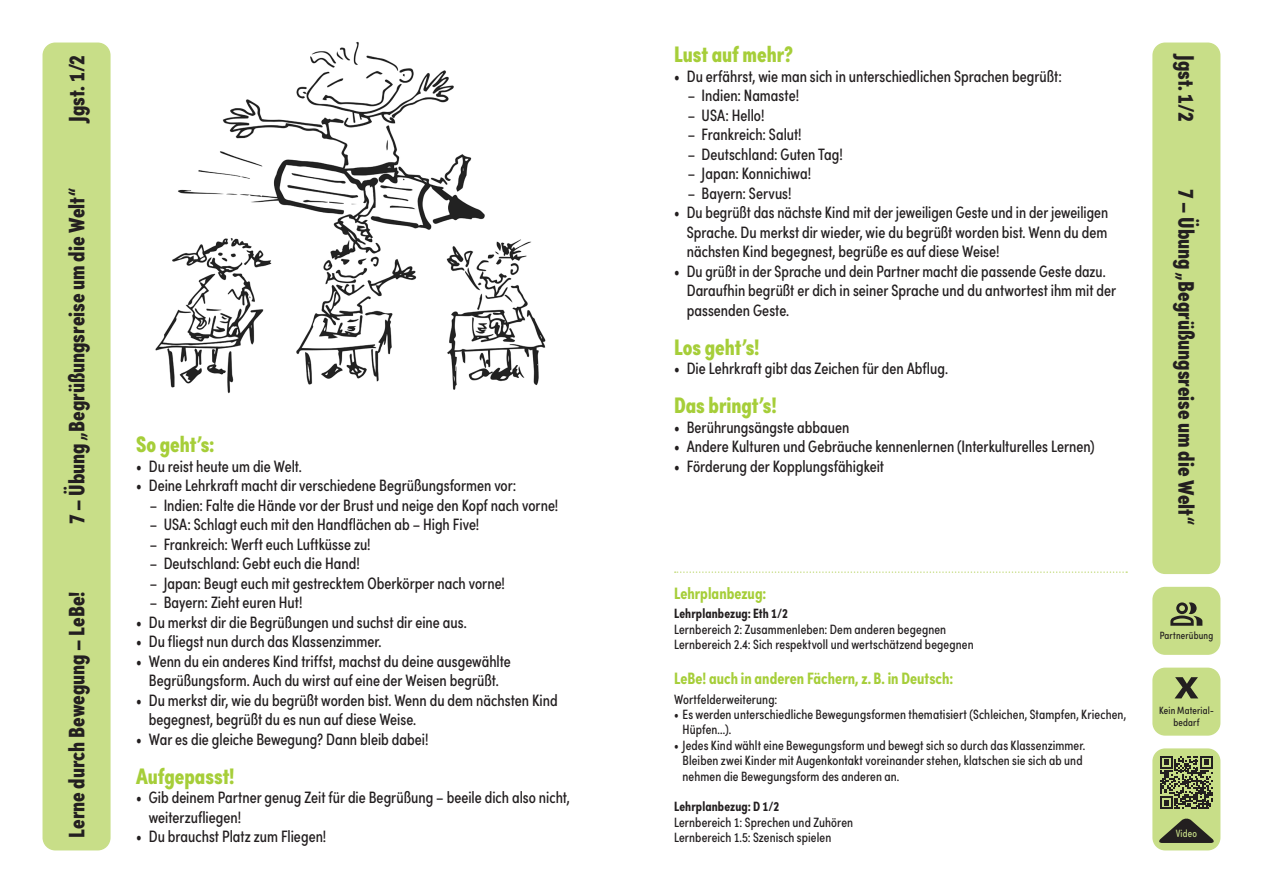
<style>
.page{position:relative;width:1263px;height:893px;background:#fff}
.page>*{position:absolute;margin:0;border:0;box-sizing:border-box;transform-origin:0 0}
.t1{font:900 22.5px "Sofia Pro Condensed";color:#231f20}
.t2{font:900 22.5px "Sofia Pro Condensed";color:#a6ce39}
.t3{font:16.5px/19.5px "Sofia Pro Condensed";color:#231f20}
.t4{font:700 16.5px "Sofia Pro Condensed";color:#a6ce39}
.t5{font:13.5px/15.5px "Sofia Pro Condensed";letter-spacing:.01em;color:#231f20}
.t6{font:700 13.5px "Sofia Pro Condensed";letter-spacing:.01em;color:#231f20}
.t7{font:10.5px/12px "Sofia Pro Condensed";letter-spacing:.015em;color:#231f20;text-align:center}
.t8{font:10.5px "Sofia Pro Condensed";letter-spacing:.02em;color:#c8de88}
</style>
<div class="page">
<svg style="left:675px;top:571px;width:452px;height:2px"></svg>
<img style="left:155px;top:41px;width:391px;height:353px">
<div style="left:1152px;top:748px;width:68px;height:102px;background:#c8de88;border-radius:13px"></div>
<div style="left:43px;top:43px;width:68px;height:807px;background:#c8de88;border-radius:13px"></div>
<div style="left:1152px;top:43px;width:68px;height:531px;background:#c8de88;border-radius:13px"></div>
<div style="left:1152px;top:668px;width:68px;height:68px;background:#c8de88;border-radius:13px"></div>
<div style="left:1152px;top:587px;width:68px;height:68px;background:#c8de88;border-radius:13px"></div>
<svg style="left:1159px;top:818px;width:55px;height:25px"></svg>
<svg style="left:1175px;top:677px;width:23px;height:21px"></svg>
<svg style="left:1170px;top:602px;width:32px;height:24px"></svg>
<svg style="left:1160px;top:756px;width:53px;height:53px"></svg>
<h1 class="t2" style="left:674px;top:37px;width:121px">Lust auf mehr?</h1>
<p class="t3" style="left:674px;top:65px;width:389px">• Du erfährst, wie man sich in unterschiedlichen Sprachen begrüßt:</p>
<p class="t3" style="left:688px;top:85px;width:113px">– Indien: Namaste!</p>
<p class="t3" style="left:688px;top:104px;width:78px">– USA: Hello!</p>
<p class="t3" style="left:688px;top:124px;width:115px">– Frankreich: Salut!</p>
<p class="t3" style="left:688px;top:143px;width:157px">– Deutschland: Guten Tag!</p>
<p class="t3" style="left:688px;top:163px;width:125px">– Japan: Konnichiwa!</p>
<p class="t3" style="left:688px;top:182px;width:105px">– Bayern: Servus!</p>
<p class="t3" style="left:687px;top:202px;width:423px;text-align:justify;text-indent:-13px">• Du begrüßt das nächste Kind mit der jeweiligen Geste und in der jeweiligen Sprache. Du merkst dir wieder, wie du begrüßt worden bist. Wenn du dem nächsten Kind begegnest, begrüße es auf diese Weise!</p>
<p class="t3" style="left:687px;top:260px;width:431px;text-indent:-13px">• Du grüßt in der Sprache und dein Partner macht die passende Geste dazu.<br>Daraufhin begrüßt er dich in seiner Sprache und du antwortest ihm mit der passenden Geste.</p>
<h1 class="t2" style="left:674px;top:329px;width:87px">Los geht’s!</h1>
<p class="t3" style="left:674px;top:358px;width:276px">• Die Lehrkraft gibt das Zeichen für den Abflug.</p>
<h1 class="t2" style="left:674px;top:388px;width:104px">Das bringt’s!</h1>
<p class="t3" style="left:674px;top:416px;width:177px">• Berührungsängste abbauen</p>
<p class="t3" style="left:674px;top:436px;width:422px">• Andere Kulturen und Gebräuche kennenlernen (Interkulturelles Lernen)</p>
<p class="t3" style="left:674px;top:455px;width:211px">• Förderung der Kopplungsfähigkeit</p>
<h1 class="t1" style="left:59px;top:122px;width:69px;rotate:-90deg">Jgst. 1/2</h1>
<h1 class="t1" style="left:1204px;top:55px;width:69px;rotate:90deg">Jgst. 1/2</h1>
<h1 class="t1" style="left:59px;top:524px;width:337px;rotate:-90deg">7 – Übung „Begrüßungsreise um die Welt“</h1>
<h1 class="t1" style="left:1204px;top:189px;width:337px;rotate:90deg">7 – Übung „Begrüßungsreise um die Welt“</h1>
<h1 class="t2" style="left:136px;top:427px;width:80px">So geht’s:</h1>
<p class="t3" style="left:136px;top:455px;width:167px">• Du reist heute um die Welt.</p>
<p class="t3" style="left:136px;top:475px;width:382px">• Deine Lehrkraft macht dir verschiedene Begrüßungsformen vor:</p>
<p class="t3" style="left:150px;top:494px;width:410px">– Indien: Falte die Hände vor der Brust und neige den Kopf nach vorne!</p>
<p class="t3" style="left:150px;top:514px;width:331px">– USA: Schlagt euch mit den Handflächen ab – High Five!</p>
<p class="t3" style="left:150px;top:533px;width:222px">– Frankreich: Werft euch Luftküsse zu!</p>
<p class="t3" style="left:150px;top:553px;width:211px">– Deutschland: Gebt euch die Hand!</p>
<p class="t3" style="left:150px;top:572px;width:357px">– Japan: Beugt euch mit gestrecktem Oberkörper nach vorne!</p>
<p class="t3" style="left:150px;top:592px;width:154px">– Bayern: Zieht euren Hut!</p>
<p class="t3" style="left:136px;top:611px;width:332px">• Du merkst dir die Begrüßungen und suchst dir eine aus.</p>
<p class="t3" style="left:136px;top:631px;width:247px">• Du fliegst nun durch das Klassenzimmer.</p>
<p class="t3" style="left:136px;top:650px;width:376px;text-align:center">• Wenn du ein anderes Kind triffst, machst du deine ausgewählte<br>Begrüßungsform. Auch du wirst auf eine der Weisen begrüßt.</p>
<p class="t3" style="left:149px;top:689px;width:410px;text-indent:-13px">• Du merkst dir, wie du begrüßt worden bist. Wenn du dem nächsten Kind begegnest, begrüßt du es nun auf diese Weise.</p>
<p class="t3" style="left:136px;top:728px;width:294px">• War es die gleiche Bewegung? Dann bleib dabei!</p>
<h1 class="t2" style="left:136px;top:758px;width:100px">Aufgepasst!</h1>
<p class="t3" style="left:149px;top:787px;width:423px;text-indent:-13px">• Gib deinem Partner genug Zeit für die Begrüßung – beeile dich also nicht, weiterzufliegen!</p>
<p class="t3" style="left:136px;top:826px;width:192px">• Du brauchst Platz zum Fliegen!</p>
<p class="t4" style="left:674px;top:580px;width:94px">Lehrplanbezug:</p>
<p class="t6" style="left:674px;top:603px;width:115px">Lehrplanbezug: Eth 1/2</p>
<p class="t5" style="left:674px;top:621px;width:301px">Lernbereich 2: Zusammenleben: Dem anderen begegnen<br>Lernbereich 2.4: Sich respektvoll und wertschätzend begegnen</p>
<p class="t4" style="left:674px;top:666px;width:281px">LeBe! auch in anderen Fächern, z. B. in Deutsch:</p>
<p class="t5" style="left:674px;top:690px;width:105px">Wortfelderweiterung:</p>
<p class="t5" style="left:682px;top:706px;width:445px;text-indent:-9px">• Es werden unterschiedliche Bewegungsformen thematisiert (Schleichen, Stampfen, Kriechen,<br>Hüpfen...).</p>
<p class="t5" style="left:682px;top:737px;width:404px;text-indent:-9px">• Jedes Kind wählt eine Bewegungsform und bewegt sich so durch das Klassenzimmer.<br>Bleiben zwei Kinder mit Augenkontakt voreinander stehen, klatschen sie sich ab und nehmen die Bewegungsform des anderen an.</p>
<p class="t6" style="left:674px;top:796px;width:107px">Lehrplanbezug: D 1/2</p>
<p class="t5" style="left:674px;top:813px;width:181px">Lernbereich 1: Sprechen und Zuhören<br>Lernbereich 1.5: Szenisch spielen</p>
<h1 class="t1" style="left:59px;top:838px;width:248px;rotate:-90deg">Lerne durch Bewegung – LeBe!</h1>
<p class="t7" style="left:1160px;top:629px;width:55px">Partnerübung</p>
<p class="t7" style="left:1159px;top:704px;width:56px">Kein Material&shy;bedarf</p>
<p class="t8" style="left:1176px;top:826px;width:23px">Video</p>
</div>
